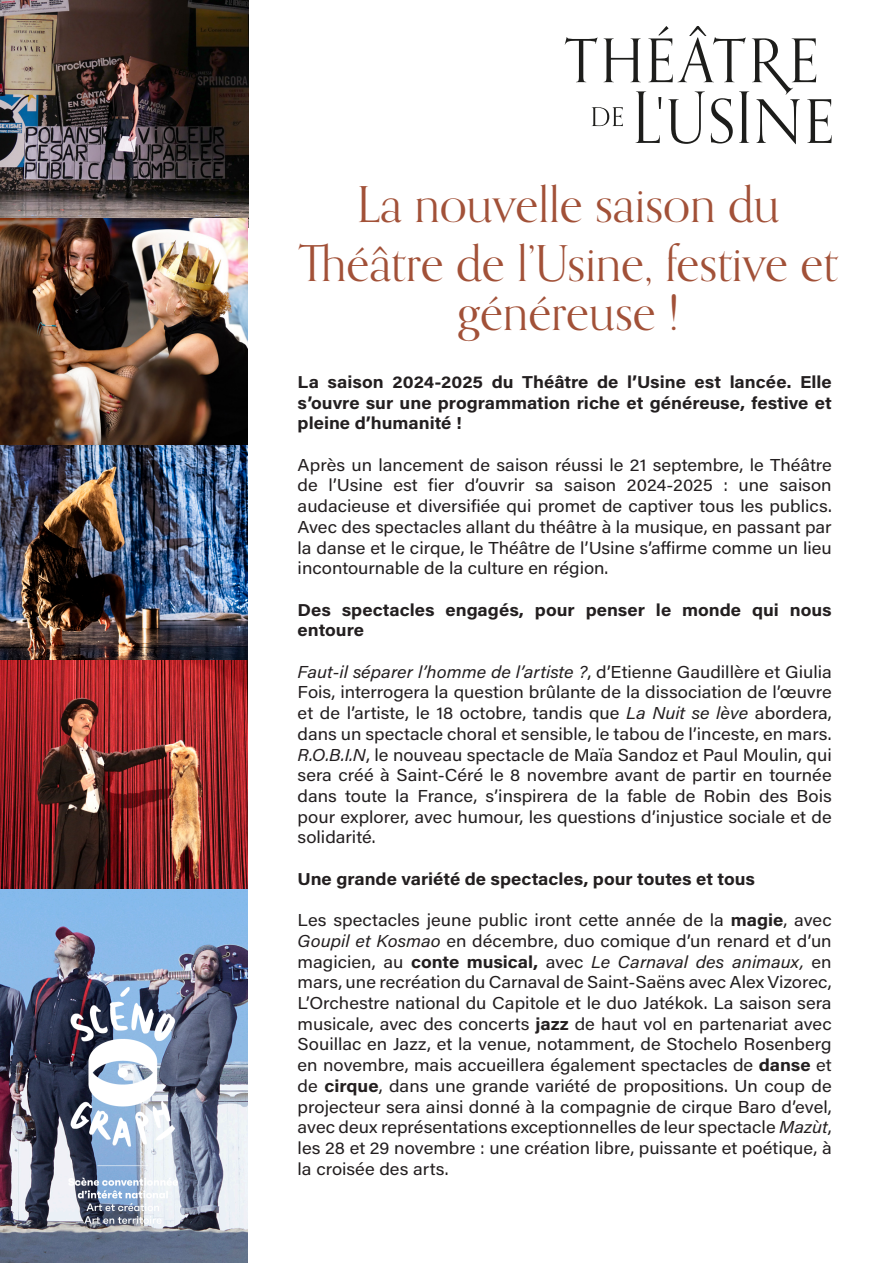
<style>
.page{position:relative;width:893px;height:1263px;background:#fff}
.page>*{position:absolute;margin:0;border:0;box-sizing:border-box;transform-origin:0 0}
.t1{font:49.5px/58.5px "Orpheus Pro";color:#a25138;text-align:center}
.t2{font:17.25px/20.7px "Acumin Pro";color:#231f20;text-align:justify;scale:1.07 1}
.t3{font:700 17.25px/20.7px "Acumin Pro";color:#231f20;text-align:justify;scale:1.07 1}
.s1{font-style:italic}
.s2{font-weight:700}
</style>
<div class="page">
<img style="left:0;top:238px;width:248px;height:1025px">
<svg style="left:565px;top:26px;width:267px;height:118px"></svg>
<img style="left:69px;top:988px;width:109px;height:236px">
<img style="left:0;top:0;width:249px;height:227px">
<img style="left:0;top:218px;width:247px;height:443px">
<img style="left:0;top:661px;width:247px;height:227px">
<p class="t1" style="left:299px;top:175px;width:541px">La nouvelle saison du<br>Théâtre de l’Usine, festive et</p>
<p class="t1" style="left:457px;top:283px;width:223px">généreuse !</p>
<p class="t3" style="left:298px;top:371px;width:501px">La saison 2024-2025 du Théâtre de l’Usine est lancée. Elle s’ouvre sur une programmation riche et généreuse, festive et pleine d’humanité !</p>
<p class="t2" style="left:298px;top:454px;width:501px">Après un lancement de saison réussi le 21 septembre, le Théâtre de l’Usine est fier d’ouvrir sa saison 2024-2025 : une saison audacieuse et diversifiée qui promet de captiver tous les publics.<br>Avec des spectacles allant du théâtre à la musique, en passant par la danse et le cirque, le Théâtre de l’Usine s’affirme comme un lieu incontournable de la culture en région.</p>
<p class="t3" style="left:298px;top:598px;width:501px">Des spectacles engagés, pour penser le monde qui nous entoure</p>
<p class="t2" style="left:298px;top:661px;width:501px"><span class="s1">Faut-il séparer l’homme de l’artiste ?</span>, d’Etienne Gaudillère et Giulia Fois, interrogera la question brûlante de la dissociation de l’œuvre et de l’artiste, le 18 octobre, tandis que <span class="s1">La Nuit se lève</span> abordera, dans un spectacle choral et sensible, le tabou de l’inceste, en mars.</p>
<p class="t2" style="left:298px;top:743px;width:501px"><span class="s1">R.O.B.I.N</span>, le nouveau spectacle de Maïa Sandoz et Paul Moulin, qui sera créé à Saint-Céré le 8 novembre avant de partir en tournée dans toute la France, s’inspirera de la fable de Robin des Bois pour explorer, avec humour, les questions d’injustice sociale et de solidarité.</p>
<p class="t3" style="left:298px;top:868px;width:429px">Une grande variété de spectacles, pour toutes et tous</p>
<p class="t2" style="left:298px;top:909px;width:501px">Les spectacles jeune public iront cette année de la <span class="s2">magie</span>, avec <span class="s1">Goupil et Kosmao</span> en décembre, duo comique d’un renard et d’un magicien, au <span class="s2">conte musical,</span> avec <span class="s1">Le Carnaval des animaux,</span> en mars, une recréation du Carnaval de Saint-Saëns avec Alex Vizorec, L’Orchestre national du Capitole et le duo Jatékok. La saison sera musicale, avec des concerts <span class="s2">jazz</span> de haut vol en partenariat avec Souillac en Jazz, et la venue, notamment, de Stochelo Rosenberg en novembre, mais accueillera également spectacles de <span class="s2">danse</span> et de <span class="s2">cirque</span>, dans une grande variété de propositions. Un coup de projecteur sera ainsi donné à la compagnie de cirque Baro d’evel, avec deux représentations exceptionnelles de leur spectacle <span class="s1">Mazùt</span>, les 28 et 29 novembre : une création libre, puissante et poétique, à la croisée des arts.</p>
</div>
